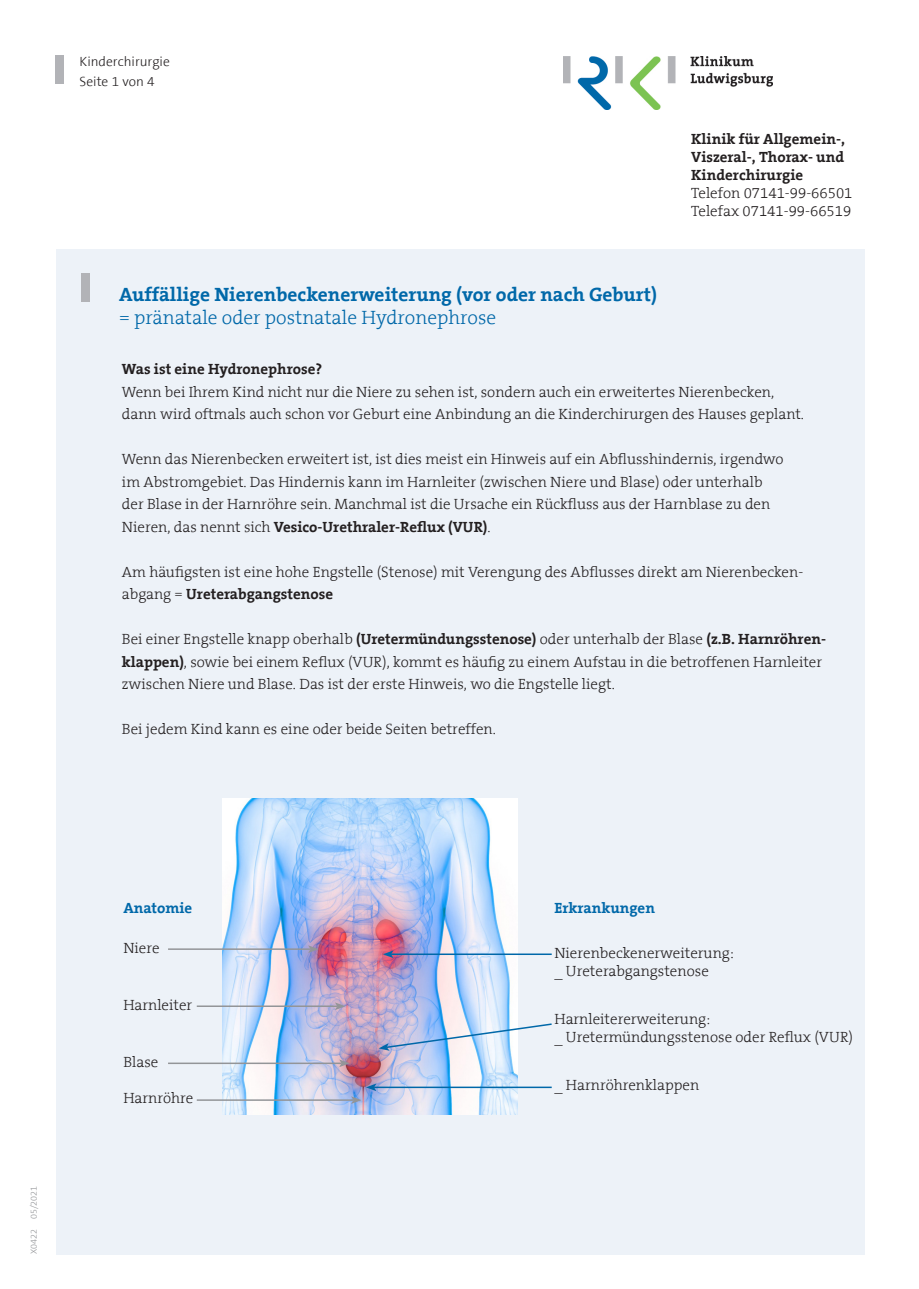
<style>
.page{position:relative;width:919px;height:1289px;background:#fff}
.page>*{position:absolute;margin:0;border:0;box-sizing:border-box;transform-origin:0 0}
.t1{font:700 19.5px "The Serif B7";color:#0068a9}
.t2{font:300 19.5px "The Serif B3";color:#0068a9}
.t3{font:300 15px/22.5px "The Serif B3";color:#231f20}
.t4{font:700 15px/18px "The Serif B7";color:#231f20;text-align:justify}
.t5{font:700 15px "The Serif B7";color:#0068a9}
.t6{font:300 13.5px/19.5px "The Sans B3";color:#231f20}
.t7{font:300 9px "The Sans B3";color:#939598}
.s1{font-family:"The Serif B7";font-weight:700}
</style>
<div class="page">
<div style="left:57px;top:249px;width:807px;height:1005px;background:#edf2f8"></div>
<div style="left:81px;top:273px;width:8px;height:29px;background:#b2b3b7"></div>
<div style="left:55px;top:55px;width:9px;height:29px;background:#b2b3b7"></div>
<img style="left:563px;top:57px;width:209px;height:52px">
<img style="left:222px;top:798px;width:295px;height:316px">
<hr style="left:168px;top:948px;width:142px;height:1px;background:#939598">
<svg style="left:308px;top:945px;width:10px;height:8px"></svg>
<hr style="left:197px;top:1005px;width:140px;height:1px;background:#939598">
<svg style="left:335px;top:1002px;width:10px;height:8px"></svg>
<hr style="left:168px;top:1062px;width:173px;height:2px;background:#939598">
<svg style="left:339px;top:1059px;width:11px;height:8px"></svg>
<hr style="left:197px;top:1099px;width:156px;height:1px;background:#939598">
<hr style="left:374px;top:1086px;width:177px;height:2px;background:#0068a9">
<svg style="left:351px;top:1083px;width:25px;height:20px"></svg>
<hr style="left:391px;top:953px;width:160px;height:2px;background:#0068a9">
<svg style="left:383px;top:950px;width:10px;height:8px"></svg>
<svg style="left:378px;top:1022px;width:174px;height:28px"></svg>
<p class="t6" style="left:80px;top:53px;width:92px">Kinderchirurgie<br>Seite 1 von 4</p>
<p class="t1" style="left:119px;top:284px;width:539px">Auffällige Nierenbeckenerweiterung (vor oder nach Geburt)</p>
<p class="t2" style="left:119px;top:308px;width:379px">= pränatale oder postnatale Hydronephrose</p>
<p class="t4" style="left:691px;top:130px;width:155px">Klinik für Allgemein-, Viszeral-, Thorax- und Kinderchirurgie</p>
<p class="t3" style="left:691px;top:184px;width:163px;line-height:18px">Telefon 07141-99-66501<br>Telefax 07141-99-66519</p>
<p class="t4" style="left:122px;top:360px;width:202px">Was ist eine Hydronephrose?</p>
<p class="t3" style="left:122px;top:381px;width:683px">Wenn bei Ihrem Kind nicht nur die Niere zu sehen ist, sondern auch ein erweitertes Nierenbecken, dann wird oftmals auch schon vor Geburt eine Anbindung an die Kinderchirurgen des Hauses geplant.</p>
<p class="t3" style="left:122px;top:448px;width:663px">Wenn das Nierenbecken erweitert ist, ist dies meist ein Hinweis auf ein Abflusshindernis, irgendwo im Abstromgebiet. Das Hindernis kann im Harnleiter (zwischen Niere und Blase) oder unterhalb der Blase in der Harnröhre sein. Manchmal ist die Ursache ein Rückfluss aus der Harnblase zu den Nieren, das nennt sich <span class="s1">Vesico-Urethraler-Reflux (VUR)</span>.</p>
<p class="t3" style="left:122px;top:561px;width:682px">Am häufigsten ist eine hohe Engstelle (Stenose) mit Verengung des Abflusses direkt am Nierenbecken&shy;abgang = <span class="s1">Ureterabgangstenose</span></p>
<p class="t3" style="left:122px;top:628px;width:705px">Bei einer Engstelle knapp oberhalb <span class="s1">(Uretermündungsstenose)</span> oder unterhalb der Blase <span class="s1">(z.B. Harnröhren&shy;klappen)</span>, sowie bei einem Reflux (VUR), kommt es häufig zu einem Aufstau in die betroffenen Harnleiter zwischen Niere und Blase. Das ist der erste Hinweis, wo die Engstelle liegt.</p>
<p class="t3" style="left:122px;top:718px;width:375px">Bei jedem Kind kann es eine oder beide Seiten betreffen.</p>
<p class="t7" style="left:29px;top:1253px;width:70px;rotate:-90deg">X0422 05/2021</p>
<p class="t5" style="left:123px;top:899px;width:70px">Anatomie</p>
<p class="t3" style="left:123px;top:937px;width:38px">Niere</p>
<p class="t3" style="left:123px;top:994px;width:70px">Harnleiter</p>
<p class="t3" style="left:123px;top:1051px;width:36px">Blase</p>
<p class="t3" style="left:123px;top:1087px;width:71px">Harnröhre</p>
<p class="t5" style="left:554px;top:899px;width:102px">Erkrankungen</p>
<p class="t3" style="left:554px;top:942px;width:181px">Nierenbeckenerweiterung:</p>
<p class="t3" style="left:554px;top:960px;width:156px">_ Ureterabgangstenose</p>
<p class="t3" style="left:554px;top:1008px;width:157px">Harnleitererweiterung:</p>
<p class="t3" style="left:554px;top:1026px;width:300px">_ Uretermündungsstenose oder Reflux (VUR)</p>
<p class="t3" style="left:554px;top:1074px;width:146px">_ Harnröhrenklappen</p>
</div>
